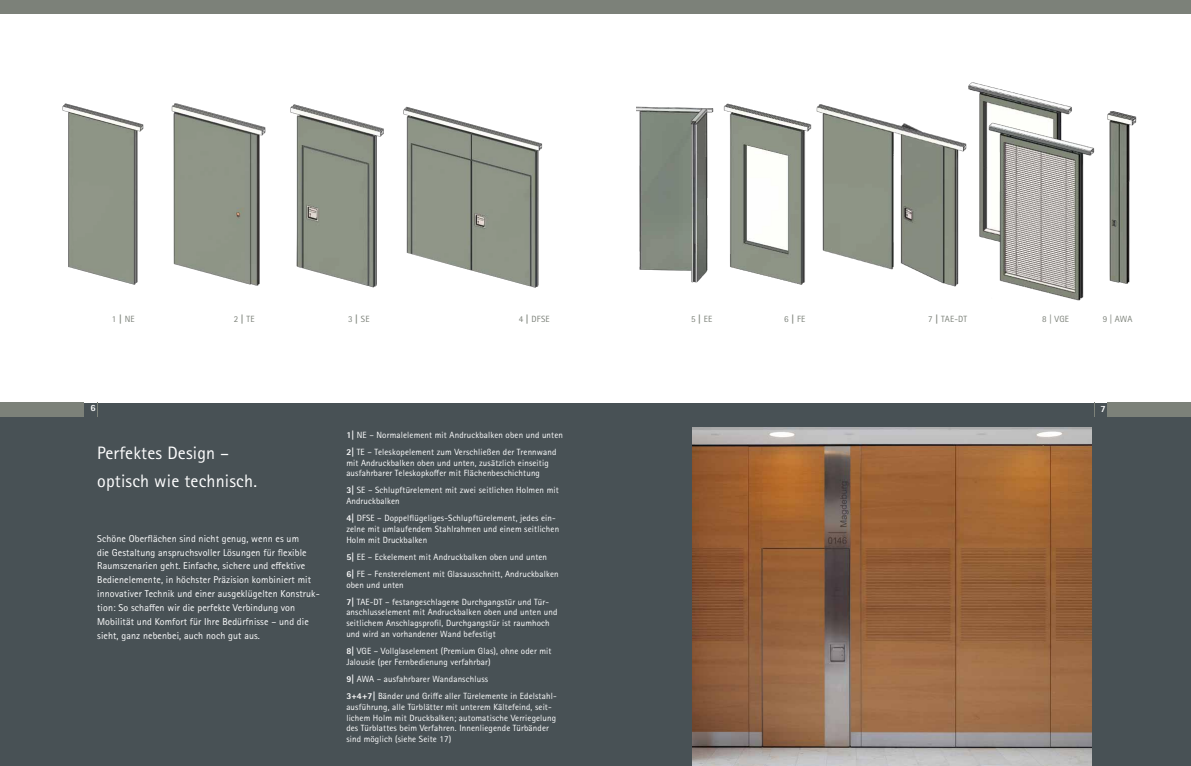
<style>
.page{position:relative;width:1191px;height:766px;background:#fff}
.page>*{position:absolute;margin:0;border:0;box-sizing:border-box;transform-origin:0 0}
.t1{font:18px/27.6px "Rotis Sans Serif Pro";letter-spacing:.01em;color:#fff}
.t2{font:10px/13.8px "Rotis Sans Serif Pro";letter-spacing:.01em;color:#fff}
.t3{font:800 9.5px "Rotis Sans Serif Pro";color:#fff}
.t4{font:9px/10.8px "Rotis Sans Serif Pro";letter-spacing:.015em;color:#fff}
.t5{font:9px "Rotis Sans Serif Pro";letter-spacing:.02em;color:#7c8179}
.s1{font-weight:800}
</style>
<div class="page">
<div style="left:0;top:0;width:1191px;height:14px;background:#7c8179"></div>
<div style="left:0;top:14px;width:1191px;height:751px;background:#485155"></div>
<div style="left:0;top:14px;width:1191px;height:334px;background:#fff"></div>
<div style="left:0;top:279px;width:1191px;height:123px;background:#fff"></div>
<img style="left:63px;top:103px;width:81px;height:182px">
<img style="left:171px;top:103px;width:95px;height:183px">
<img style="left:290px;top:104px;width:94px;height:184px">
<img style="left:636px;top:106px;width:64px;height:177px">
<img style="left:403px;top:106px;width:140px;height:182px">
<img style="left:692px;top:427px;width:399px;height:338px">
<img style="left:700px;top:103px;width:109px;height:182px">
<img style="left:809px;top:104px;width:133px;height:179px">
<img style="left:968px;top:82px;width:104px;height:30px">
<img style="left:942px;top:112px;width:149px;height:189px">
<img style="left:1091px;top:111px;width:46px;height:173px">
<div style="left:1108px;top:402px;width:83px;height:14px;background:#7c8179"></div>
<div style="left:0;top:402px;width:83px;height:14px;background:#7c8179"></div>
<svg style="left:97px;top:402px;width:1px;height:14px"></svg>
<p class="t5" style="left:112px;top:313px;width:24px">1 <span class="s1">|</span> NE</p>
<p class="t5" style="left:234px;top:313px;width:22px">2 <span class="s1">|</span> TE</p>
<p class="t5" style="left:348px;top:313px;width:23px">3 <span class="s1">|</span> SE</p>
<p class="t5" style="left:519px;top:313px;width:32px">4 <span class="s1">|</span> DFSE</p>
<p class="t5" style="left:691px;top:313px;width:23px">5 <span class="s1">|</span> EE</p>
<p class="t5" style="left:784px;top:313px;width:23px">6 <span class="s1">|</span> FE</p>
<p class="t5" style="left:928px;top:313px;width:40px">7 <span class="s1">|</span> TAE-DT</p>
<p class="t5" style="left:1042px;top:313px;width:28px">8 | VGE</p>
<p class="t5" style="left:1102px;top:313px;width:31px">9 | AWA</p>
<p class="t3" style="left:90px;top:402px;width:7px">6</p>
<p class="t3" style="left:1100px;top:402px;width:7px">7</p>
<h1 class="t1" style="left:97px;top:439px;width:161px">Perfektes Design – optisch wie technisch.</h1>
<p class="t2" style="left:97px;top:531px;width:224px">Schöne Oberflächen sind nicht genug, wenn es um<br>die Gestaltung anspruchsvoller Lösungen für flexible Raumszenarien geht. Einfache, sichere und effektive Bedienelemente, in höchster Präzision kombiniert mit innovativer Technik und einer ausgeklügelten Konstruk&shy;tion: So schaffen wir die perfekte Verbindung von Mobilität und Komfort für Ihre Bedürfnisse – und die sieht, ganz nebenbei, auch noch gut aus.</p>
<p class="t4" style="left:346px;top:426px;width:218px;line-height:17px"><span class="s1">1|</span> NE – Normalelement mit Andruckbalken oben und unten<br><span class="s1">2|</span> TE – Teleskopelement zum Verschließen der Trennwand</p>
<p class="t4" style="left:346px;top:457px;width:204px">mit Andruckbalken oben und unten, zusätzlich einseitig ausfahrbarer Teleskopkoffer mit Flächenbeschichtung</p>
<p class="t4" style="left:346px;top:485px;width:214px"><span class="s1">3|</span> SE – Schlupftürelement mit zwei seitlichen Holmen mit<br>Andruckbalken</p>
<p class="t4" style="left:346px;top:512px;width:214px"><span class="s1">4|</span> DFSE – Doppelflügeliges-Schlupftürelement, jedes ein&shy;zelne mit umlaufendem Stahlrahmen und einem seitlichen<br>Holm mit Druckbalken</p>
<p class="t4" style="left:346px;top:548px;width:214px;line-height:17px"><span class="s1">5|</span> EE – Eckelement mit Andruckbalken oben und unten<br><span class="s1">6|</span> FE – Fensterelement mit Glasausschnitt, Andruckbalken</p>
<p class="t4" style="left:346px;top:576px;width:203px;line-height:17px">oben und unten<br><span class="s1">7|</span> TAE-DT – festangeschlagene Durchgangstür und Tür-</p>
<p class="t4" style="left:346px;top:607px;width:212px">anschlusselement mit Andruckbalken oben und unten und seitlichem Anschlagsprofil, Durchgangstür ist raumhoch und wird an vorhandener Wand befestigt</p>
<p class="t4" style="left:346px;top:645px;width:207px"><span class="s1">8|</span> VGE – Vollglaselement (Premium Glas), ohne oder mit<br>Jalousie (per Fernbedienung verfahrbar)</p>
<p class="t4" style="left:346px;top:670px;width:212px;line-height:17px"><span class="s1">9|</span> AWA – ausfahrbarer Wandanschluss<br><span class="s1">3+4+7|</span> Bänder und Griffe aller Türelemente in Edelstahl-</p>
<p class="t4" style="left:346px;top:701px;width:211px">ausführung, alle Türblätter mit unterem Kältefeind, seit&shy;lichem Holm mit Druckbalken; automatische Verriegelung des Türblattes beim Verfahren. Innenliegende Türbänder sind möglich (siehe Seite 17)</p>
</div>
